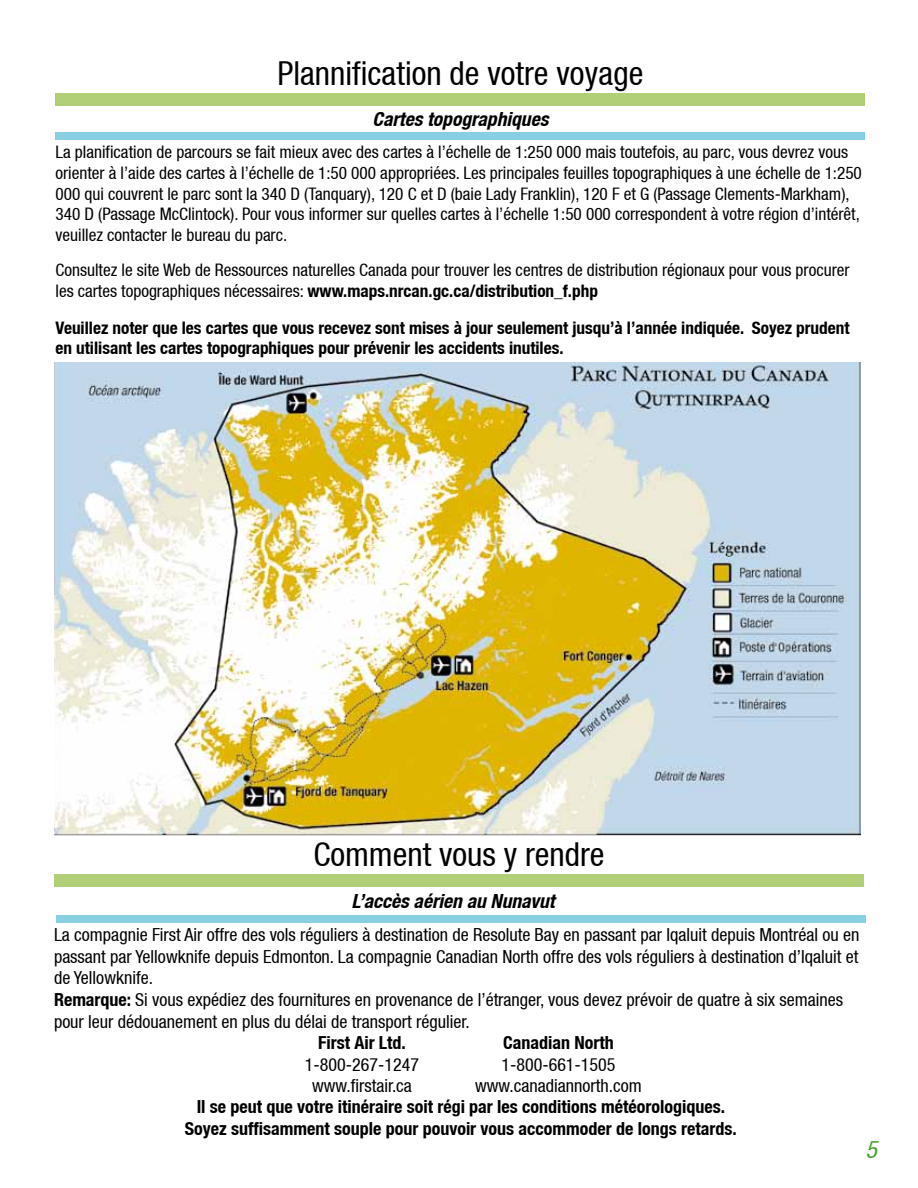
<style>
.page{position:relative;width:918px;height:1188px;background:#fff}
.page>*{position:absolute;margin:0;border:0;box-sizing:border-box;transform-origin:0 0}
.t1{font:33px "Helvetica Neue Condensed";color:#000}
.t2{font:italic condensed 24px "Helvetica Neue";color:#44a12b}
.t3{font:italic 700 condensed 19.5px "Helvetica Neue";color:#000}
.t4{font:18px/21.6px "Helvetica Neue Condensed";color:#000;text-align:center}
.t5{font:700 condensed 18px/21.6px "Helvetica Neue";color:#000;text-align:center}
.t6{font:17.25px/20.7px "Helvetica Neue Condensed";color:#000}
.t7{font:700 condensed 17.25px/36.9px "Helvetica Neue";color:#000}
.s1{font-family:"Helvetica Neue Condensed";font-weight:400;font-stretch:normal}
.s2{font-family:"Helvetica Neue";font-weight:700;font-stretch:condensed}
</style>
<div class="page">
<div style="left:56px;top:93px;width:810px;height:13px;background:#b0cf76"></div>
<div style="left:55px;top:133px;width:809px;height:7px;background:#89cfe4"></div>
<div style="left:54px;top:874px;width:810px;height:13px;background:#b0cf76"></div>
<div style="left:56px;top:915px;width:810px;height:7px;background:#89cfe4"></div>
<img style="left:54px;top:363px;width:807px;height:472px">
<h1 class="t1" style="left:278px;top:54px;width:367px">Plannification de votre voyage</h1>
<p class="t3" style="left:373px;top:107px;width:177px">Cartes topographiques</p>
<p class="t6" style="left:56px;top:142px;width:808px">La planification de parcours se fait mieux avec des cartes à l’échelle de 1:250 000 mais toutefois, au parc, vous devrez vous orienter à l’aide des cartes à l’échelle de 1:50 000 appropriées. Les principales feuilles topographiques à une échelle de 1:250<br>000 qui couvrent le parc sont la 340 D (Tanquary), 120 C et D (baie Lady Franklin), 120 F et G (Passage Clements-Markham), 340 D (Passage McClintock). Pour vous informer sur quelles cartes à l’échelle 1:50 000 correspondent à votre région d’intérêt, veuillez contacter le bureau du parc.</p>
<p class="t6" style="left:56px;top:260px;width:796px">Consultez le site Web de Ressources naturelles Canada pour trouver les centres de distribution régionaux pour vous procurer</p>
<p class="t7" style="left:56px;top:272px;width:796px"><span class="s1">les cartes topographiques nécessaires:</span> www.maps.nrcan.gc.ca/distribution_f.php<br>Veuillez noter que les cartes que vous recevez sont mises à jour seulement jusqu’à l’année indiquée. Soyez prudent</p>
<p class="t7" style="left:56px;top:330px;width:510px">en utilisant les cartes topographiques pour prévenir les accidents inutiles.</p>
<h1 class="t1" style="left:313px;top:836px;width:293px">Comment vous y rendre</h1>
<p class="t3" style="left:352px;top:889px;width:205px">L’accès aérien au Nunavut</p>
<p class="t4" style="left:54px;top:924px;width:807px;text-align:left">La compagnie First Air offre des vols réguliers à destination de Resolute Bay en passant par Iqaluit depuis Montréal ou en passant par Yellowknife depuis Edmonton. La compagnie Canadian North offre des vols réguliers à destination d’Iqaluit et de Yellowknife.<br><span class="s2">Remarque:</span> Si vous expédiez des fournitures en provenance de l’étranger, vous devez prévoir de quatre à six semaines pour leur dédouanement en plus du délai de transport régulier.</p>
<p class="t5" style="left:318px;top:1032px;width:89px">First Air Ltd.</p>
<p class="t4" style="left:305px;top:1053px;width:116px">1-800-267-1247 www.firstair.ca</p>
<p class="t5" style="left:503px;top:1032px;width:112px">Canadian North</p>
<p class="t4" style="left:475px;top:1053px;width:168px">1-800-661-1505 www.canadiannorth.com</p>
<p class="t5" style="left:185px;top:1096px;width:553px">Il se peut que votre itinéraire soit régi par les conditions météorologiques.<br>Soyez suffisamment souple pour pouvoir vous accommoder de longs retards.</p>
<h2 class="t2" style="left:866px;top:1135px;width:13px">5</h2>
</div>
